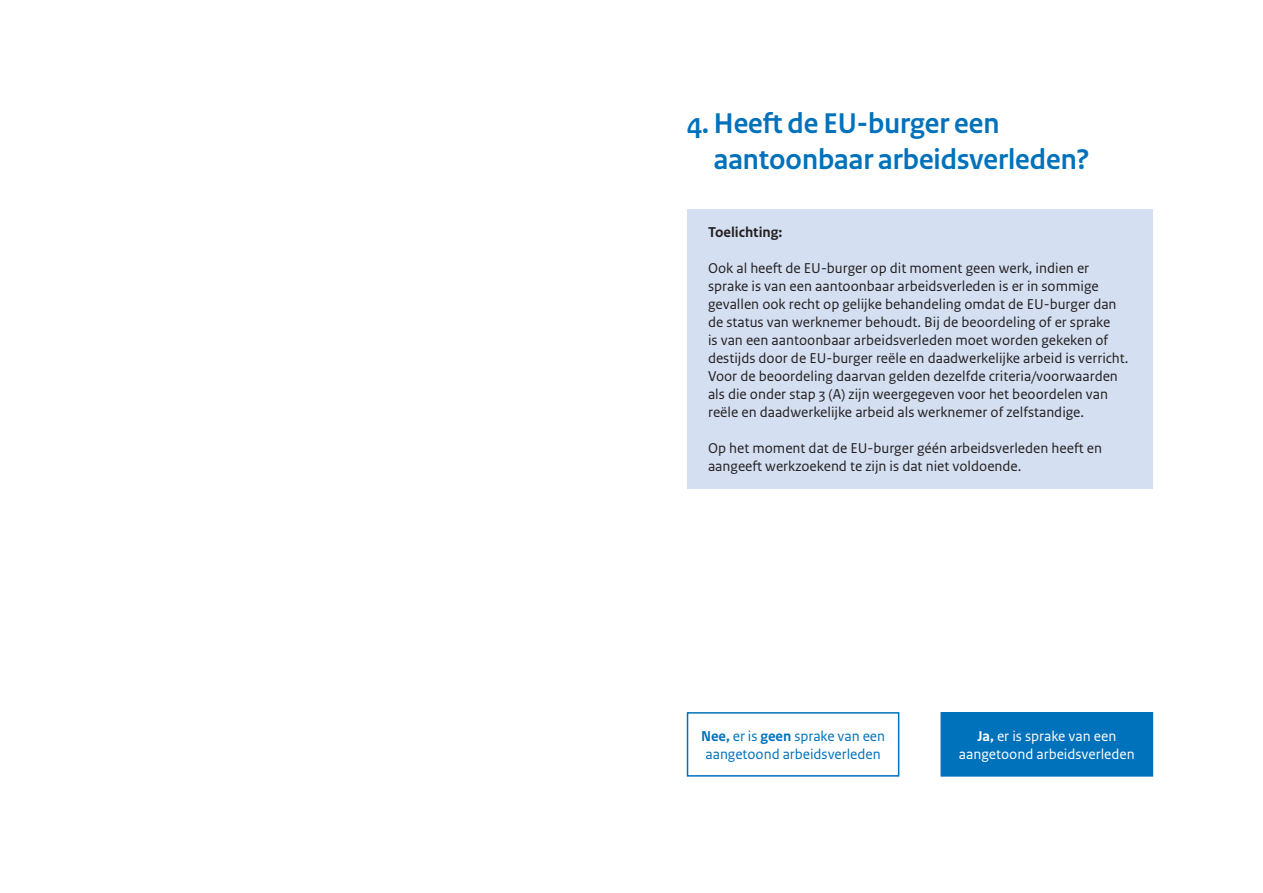
<style>
.page{position:relative;width:1263px;height:893px;background:#fff}
.page>*{position:absolute;margin:0;border:0;box-sizing:border-box;transform-origin:0 0}
.H2_-_Kop{font:700 30px/36px "Rijksoverheid Sans Heading";color:#0071bb}
.P_-_broodtekst{font:15px/18px "Rijksoverheid Sans Text";color:#231f20}
.t1{font:15px/18px "Rijksoverheid Sans Text";color:#0071bb}
.t2{font:15px/18px "Rijksoverheid Sans Text";color:#fff;text-align:center}
.H3_-_kopje{font:700 15px "Rijksoverheid Sans Text";color:#231f20}
.s1{font-weight:700}
</style>
<div class="page">
<div style="left:687px;top:210px;width:465px;height:279px;background:#d4dff1"></div>
<div style="left:687px;top:712px;width:212px;height:65px;border:2px solid #0071bb"></div>
<div style="left:941px;top:713px;width:211px;height:63px;background:#0071bb"></div>
<div style="left:940px;top:712px;width:213px;height:65px;border:2px solid #0071bb"></div>
<h2 class="H2_-_Kop" style="left:714px;top:106px;width:377px;text-indent:-27px">4. Heeft de EU-burger een aantoonbaar arbeidsverleden?</h2>
<h3 class="H3_-_kopje" style="left:708px;top:223px;width:76px">Toelichting:</h3>
<p class="P_-_broodtekst" style="left:708px;top:259px;width:422px">Ook al heeft de EU-burger op dit moment geen werk, indien er sprake is van een aantoonbaar arbeidsverleden is er in sommige gevallen ook recht op gelijke behandeling omdat de EU-burger dan de status van werknemer behoudt. Bij de beoordeling of er sprake<br>is van een aantoonbaar arbeidsverleden moet worden gekeken of destijds door de EU-burger reële en daadwerkelijke arbeid is verricht.<br>Voor de beoordeling daarvan gelden dezelfde criteria/voorwaarden als die onder stap 3 (A) zijn weergegeven voor het beoordelen van reële en daadwerkelijke arbeid als werknemer of zelfstandige.</p>
<p class="P_-_broodtekst" style="left:708px;top:439px;width:395px">Op het moment dat de EU-burger géén arbeidsverleden heeft en aangeeft werkzoekend te zijn is dat niet voldoende.</p>
<p class="t1" style="left:701px;top:727px;width:186px"><span class="s1">Nee,</span> er is <span class="s1">geen</span> sprake van een aangetoond arbeidsverleden</p>
<p class="t2" style="left:959px;top:727px;width:177px"><span class="s1">Ja,</span> er is sprake van een aangetoond arbeidsverleden</p>
</div>
